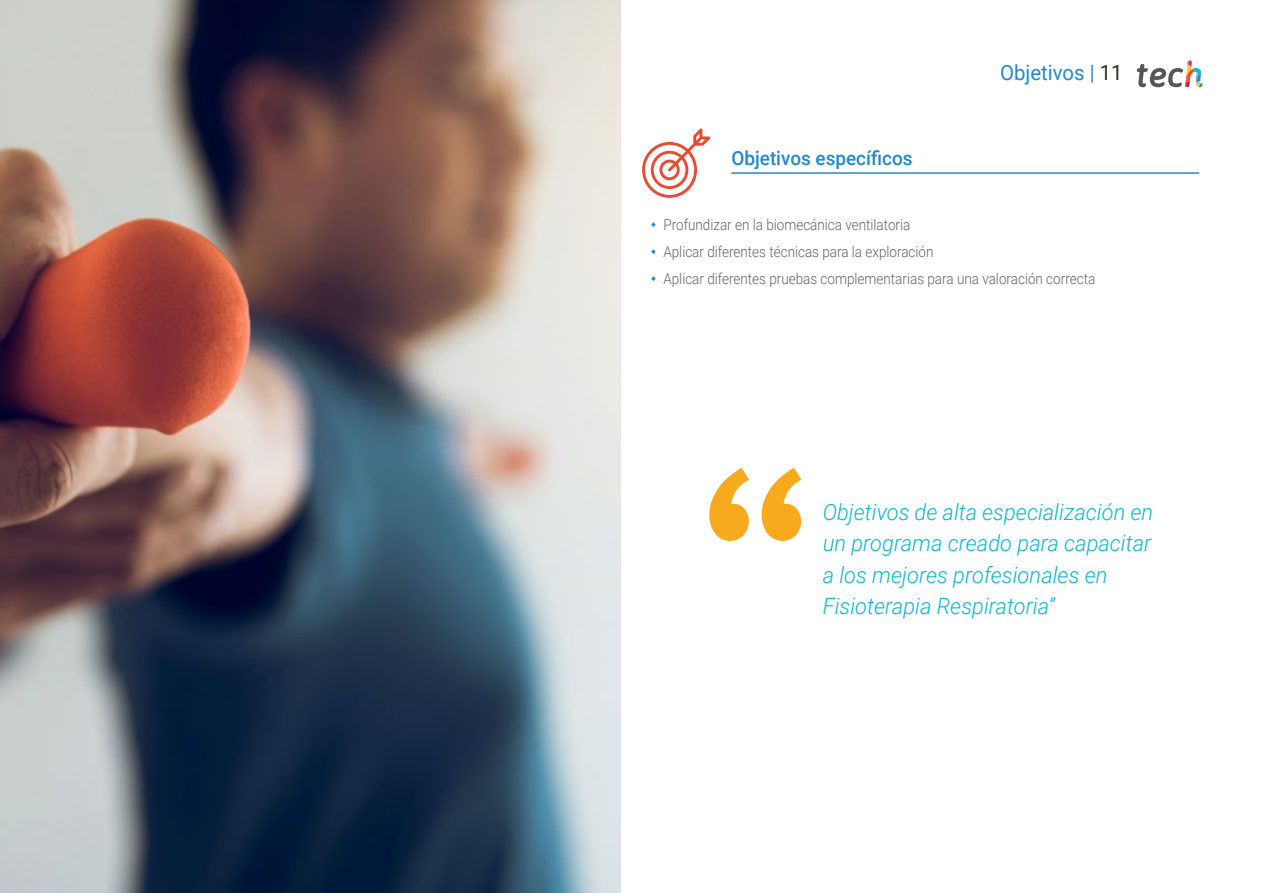
<style>
.page{position:relative;width:1263px;height:893px;background:#fff}
.page>*{position:absolute;margin:0;border:0;box-sizing:border-box;transform-origin:0 0}
.t1{font:italic 300 22.5px/31.5px "Roboto";color:#0fb6cf}
.t2{font:21px "Roboto";color:#2488c9}
.t3{font:500 19.5px "Roboto";color:#2488c9}
.t4{font:300 15px/26.7px "Roboto";color:#61646a;scale:.9 1}
.s1{color:#312e20}
</style>
<div class="page">
<img style="left:0;top:0;width:621px;height:893px">
<svg style="left:642px;top:128px;width:68px;height:70px"></svg>
<hr style="left:731px;top:173px;width:468px;height:1px;background:#2488c9">
<svg style="left:1137px;top:61px;width:65px;height:27px"></svg>
<svg style="left:709px;top:468px;width:92px;height:73px"></svg>
<h3 class="t3" style="left:731px;top:144px;width:183px">Objetivos específicos</h3>
<h2 class="t2" style="left:1000px;top:57px;width:124px">Objetivos | <span class="s1">11</span></h2>
<p class="t4" style="left:663px;top:211px;width:481px">Profundizar en la biomecánica ventilatoria<br>Aplicar diferentes técnicas para la exploración<br>Aplicar diferentes pruebas complementarias para una valoración correcta</p>
<h1 class="t1" style="left:823px;top:495px;width:332px">Objetivos de alta especialización en un programa creado para capacitar a los mejores profesionales en Fisioterapia Respiratoria”</h1>
</div>
